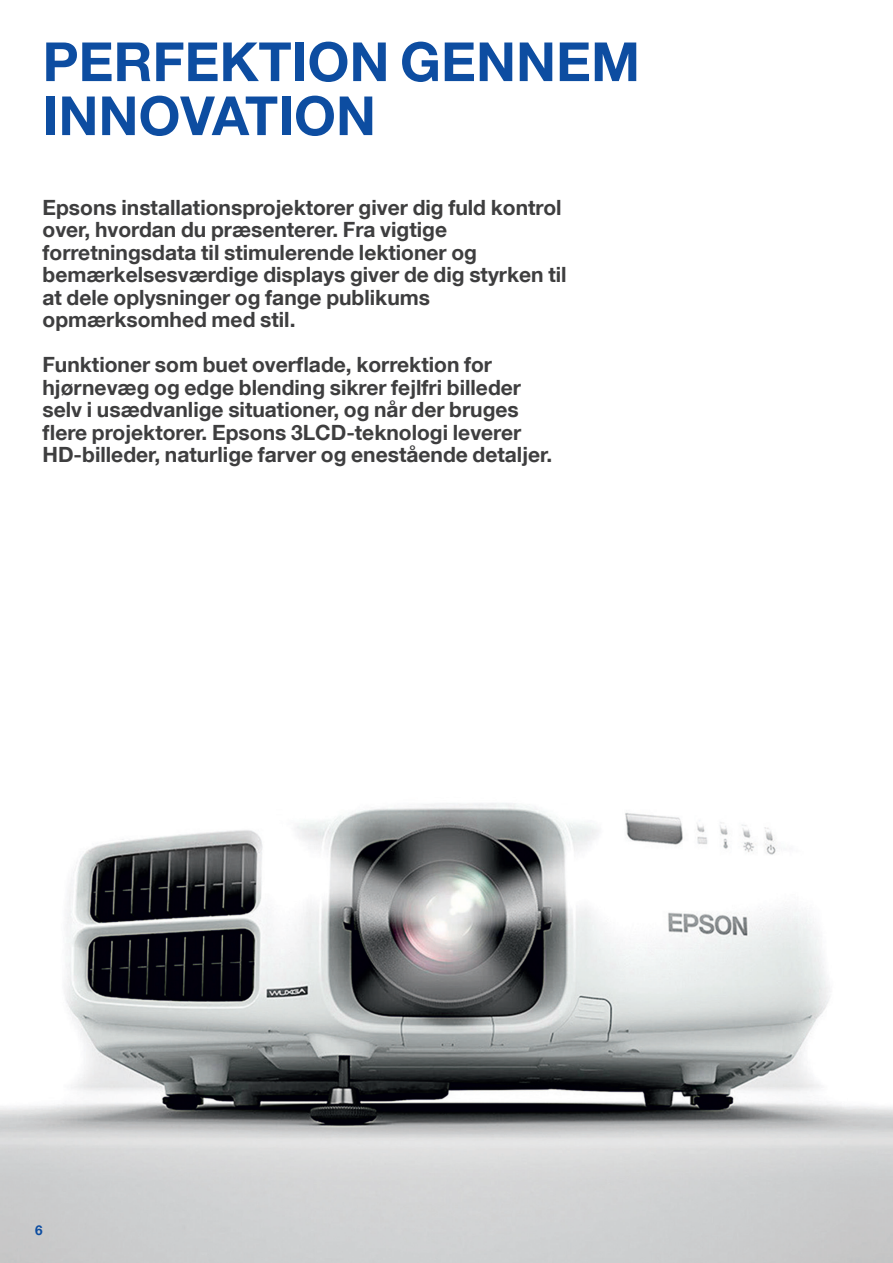
<style>
.page{position:relative;width:893px;height:1263px;background:#fff}
.page>*{position:absolute;margin:0;border:0;box-sizing:border-box;transform-origin:0 0}
.t1{font:700 54px/54px "Helvetica Neue LT Com";color:#0d4da1}
._05_intro_9_11pt_whi{font:700 21px/22.5px "Helvetica Neue LT Com";color:#3e3e3f}
.t2{font:700 13.5px "Helvetica Neue LT Com";color:#0d4da1}
</style>
<div class="page">
<img style="left:0;top:803px;width:893px;height:460px">
<p class="t1" style="left:43px;top:33px;width:599px">PERFEKTION GENNEM<br>INNOVATION</p>
<p class="_05_intro_9_11pt_whi" style="left:43px;top:195px;width:526px">Epsons installationsprojektorer giver dig fuld kontrol over, hvordan du præsenterer. Fra vigtige forretningsdata til stimulerende lektioner og bemærkelsesværdige displays giver de dig styrken til at dele oplysninger og fange publikums opmærksomhed med stil.</p>
<p class="_05_intro_9_11pt_whi" style="left:43px;top:353px;width:511px">Funktioner som buet overflade, korrektion for hjørnevæg og edge blending sikrer fejlfri billeder selv i usædvanlige situationer, og når der bruges flere projektorer. Epsons 3LCD-teknologi leverer HD-billeder, naturlige farver og enestående detaljer.</p>
<p class="t2" style="left:35px;top:1222px;width:9px">6</p>
</div>
